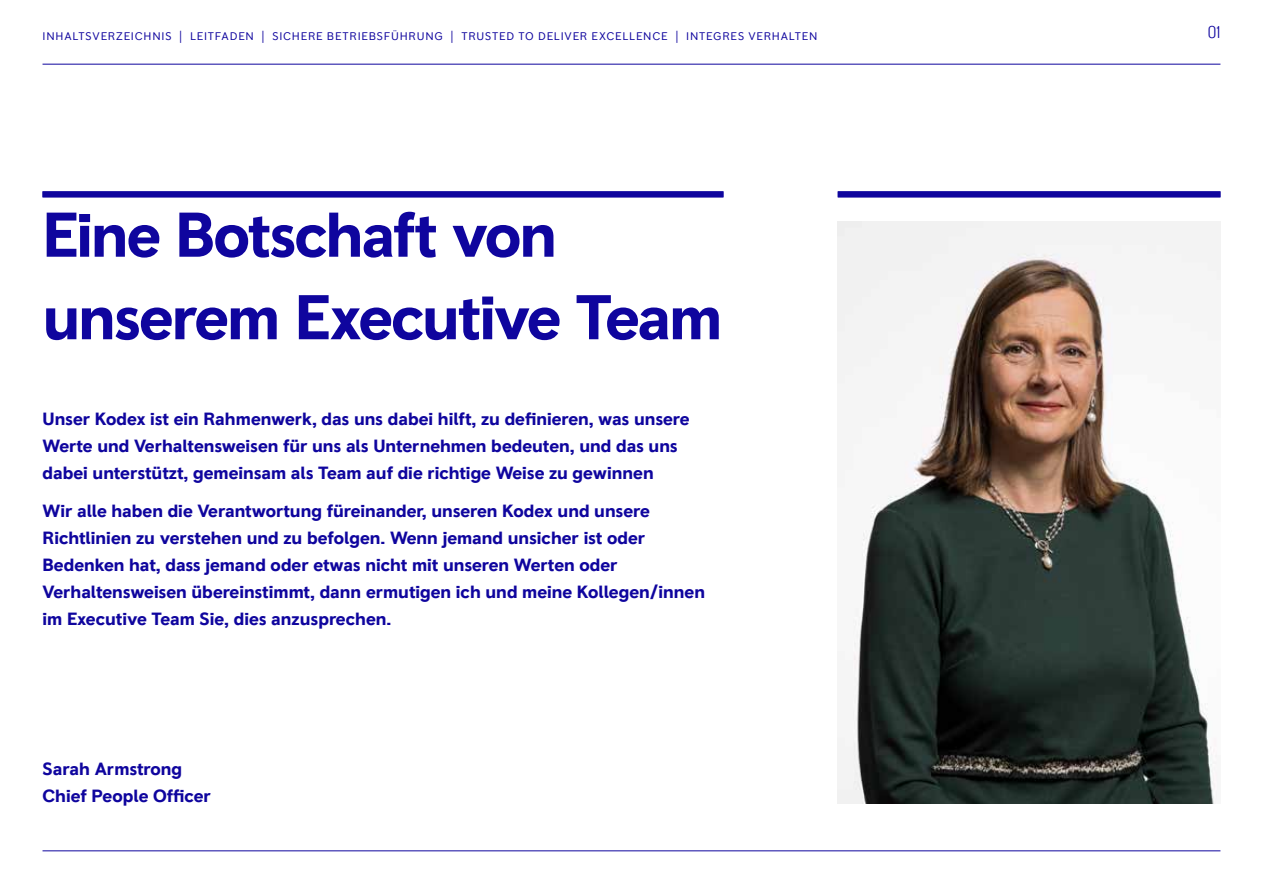
<style>
.page{position:relative;width:1263px;height:893px;background:#fff}
.page>*{position:absolute;margin:0;border:0;box-sizing:border-box;transform-origin:0 0}
.t1{font:700 63px/82.5px "RR Pioneer";letter-spacing:-.03em;color:#0f059e}
.t2{font:700 18px/27px "RR Pioneer";color:#0f059e}
.t3{font:300 condensed 17.4px "RR Pioneer";color:#0f059e}
.t4{font:11.25px "RR Pioneer";letter-spacing:.07em;color:#0f059e}
.s1{font-weight:300;font-stretch:condensed;font-size:13.5px}
</style>
<div class="page">
<hr style="left:43px;top:64px;width:1177px;height:1px;background:#0f059e">
<hr style="left:43px;top:850px;width:1177px;height:1px;background:#0f059e">
<div style="left:838px;top:191px;width:382px;height:6px;background:#0f059e"></div>
<div style="left:43px;top:191px;width:680px;height:6px;background:#0f059e"></div>
<img style="left:838px;top:221px;width:382px;height:583px">
<p class="t4" style="left:43px;top:30px;width:776px">INHALTSVERZEICHNIS <span class="s1">|</span> LEITFADEN <span class="s1">|</span> SICHERE BETRIEBSFÜHRUNG <span class="s1">|</span> TRUSTED TO DELIVER EXCELLENCE <span class="s1">|</span> INTEGRES VERHALTEN</p>
<p class="t3" style="left:1208px;top:22px;width:14px">01</p>
<h1 class="t1" style="left:43px;top:195px;width:681px">Eine Botschaft von unserem Executive Team</h1>
<p class="t2" style="left:43px;top:406px;width:648px">Unser Kodex ist ein Rahmenwerk, das uns dabei hilft, zu definieren, was unsere<br>Werte und Verhaltensweisen für uns als Unternehmen bedeuten, und das uns dabei unterstützt, gemeinsam als Team auf die richtige Weise zu gewinnen</p>
<p class="t2" style="left:43px;top:497px;width:664px">Wir alle haben die Verantwortung füreinander, unseren Kodex und unsere Richtlinien zu verstehen und zu befolgen. Wenn jemand unsicher ist oder Bedenken hat, dass jemand oder etwas nicht mit unseren Werten oder Verhaltensweisen übereinstimmt, dann ermutigen ich und meine Kollegen/innen im Executive Team Sie, dies anzusprechen.</p>
<p class="t2" style="left:43px;top:755px;width:170px">Sarah Armstrong<br>Chief People Officer</p>
</div>
